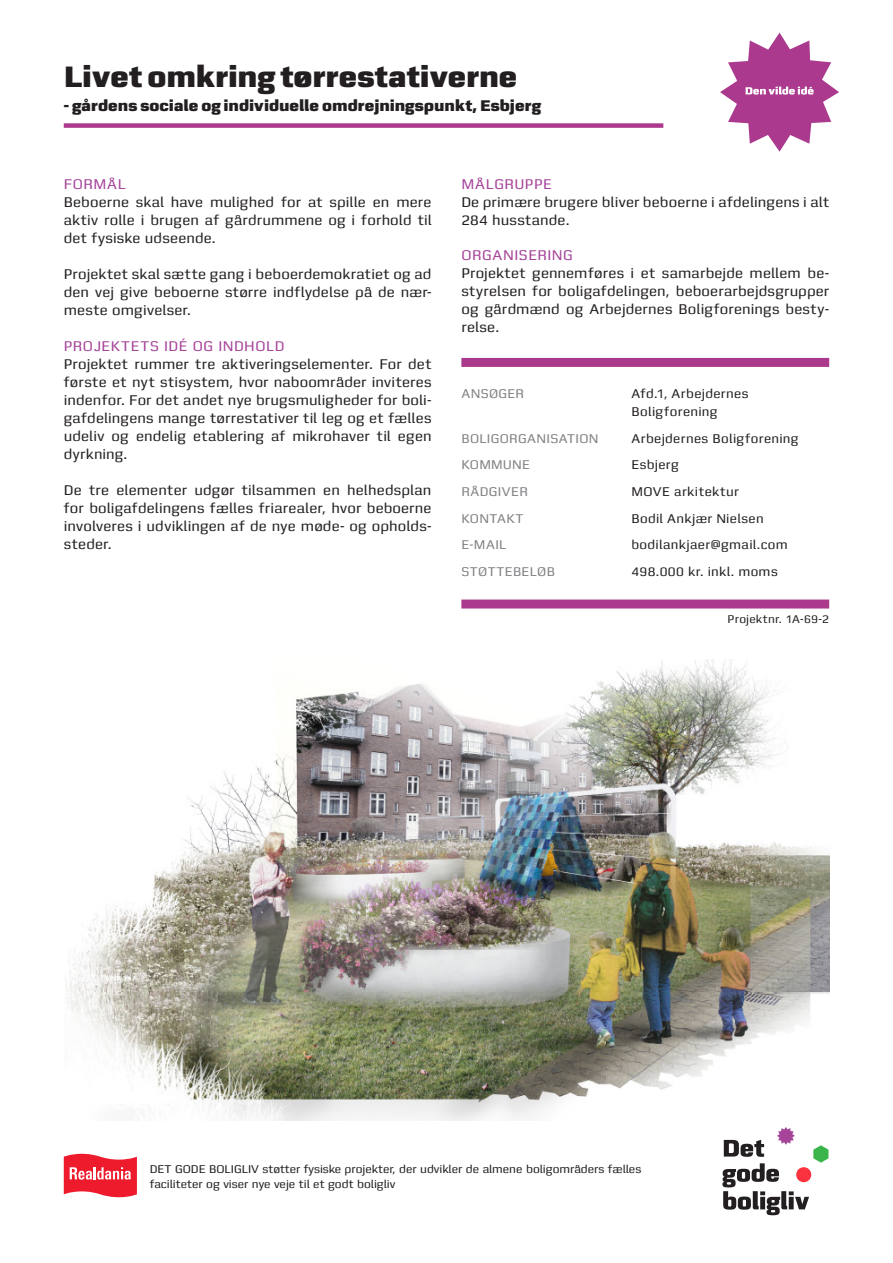
<style>
.page{position:relative;width:893px;height:1263px;background:#fff}
.page>*{position:absolute;margin:0;border:0;box-sizing:border-box;transform-origin:0 0}
.Titel{font:800 31.5px "Zetta Sans";color:#231f20}
.Titel-2{font:800 16.5px "Zetta Sans";color:#231f20}
.Brødtekst{font:15px/18px "Zetta Sans";letter-spacing:.01em;color:#231f20;text-align:justify}
.Brødtekst-2{font:15px "Zetta Sans";letter-spacing:.035em;color:#a54499}
.Titel-3{font:15px "Zetta Sans";letter-spacing:.045em;color:#a54499}
.Fakta{font:13.5px/18px "Zetta Sans";letter-spacing:.025em;color:#231f20}
.Fakta-2{font:13.5px "Zetta Sans";letter-spacing:.025em;color:#808285}
.Brødtekst-3{font:12px/14.4px "Zetta Sans";color:#231f20}
</style>
<div class="page">
<svg style="left:64px;top:1153px;width:73px;height:45px"></svg>
<svg style="left:722px;top:1127px;width:106px;height:88px"></svg>
<svg style="left:720px;top:33px;width:119px;height:119px"></svg>
<div style="left:461px;top:358px;width:368px;height:9px;background:#ab3a8d"></div>
<div style="left:461px;top:599px;width:368px;height:9px;background:#ab3a8d"></div>
<div style="left:64px;top:123px;width:599px;height:5px;background:#ab3a8d"></div>
<img style="left:66px;top:659px;width:763px;height:461px">
<p class="Titel" style="left:64px;top:59px;width:455px">Livet omkring tørrestativerne</p>
<p class="Titel-2" style="left:64px;top:96px;width:479px">- gårdens sociale og individuelle omdrejningspunkt, Esbjerg</p>
<p class="Titel-3" style="left:64px;top:176px;width:63px">FORMÅL</p>
<p class="Brødtekst" style="left:64px;top:193px;width:369px">Beboerne skal have mulighed for at spille en mere aktiv rolle i brugen af gårdrummene og i forhold til det fysiske udseende.</p>
<p class="Brødtekst" style="left:64px;top:265px;width:369px">Projektet skal sætte gang i beboerdemokratiet og ad den vej give beboerne større indflydelse på de nær&shy;meste omgivelser.</p>
<p class="Brødtekst-2" style="left:64px;top:338px;width:222px">PROJEKTETS IDÉ OG INDHOLD</p>
<p class="Brødtekst" style="left:64px;top:355px;width:369px">Projektet rummer tre aktiveringselementer. For det første et nyt stisystem, hvor naboområder inviteres indenfor. For det andet nye brugsmuligheder for boli&shy;gafdelingens mange tørrestativer til leg og et fælles udeliv og endelig etablering af mikrohaver til egen dyrkning.</p>
<p class="Brødtekst" style="left:64px;top:481px;width:369px">De tre elementer udgør tilsammen en helhedsplan for boligafdelingens fælles friarealer, hvor beboerne involveres i udviklingen af de nye møde- og opholds&shy;steder.</p>
<p class="Brødtekst-2" style="left:461px;top:176px;width:92px">MÅLGRUPPE</p>
<p class="Brødtekst" style="left:461px;top:193px;width:369px">De primære brugere bliver beboerne i afdelingens i alt<br>284 husstande.</p>
<p class="Brødtekst-2" style="left:461px;top:247px;width:113px">ORGANISERING</p>
<p class="Brødtekst" style="left:461px;top:264px;width:369px">Projektet gennemføres i et samarbejde mellem be&shy;styrelsen for boligafdelingen, beboerarbejdsgrupper og gårdmænd og Arbejdernes Boligforenings besty&shy;relse.</p>
<p class="Fakta-2" style="left:461px;top:387px;width:64px">ANSØGER</p>
<p class="Fakta" style="left:631px;top:385px;width:118px">Afd.1, Arbejdernes<br>Boligforening</p>
<p class="Fakta-2" style="left:461px;top:432px;width:139px">BOLIGORGANISATION</p>
<p class="Fakta" style="left:631px;top:430px;width:169px">Arbejdernes Boligforening</p>
<p class="Fakta-2" style="left:461px;top:458px;width:70px">KOMMUNE</p>
<p class="Fakta" style="left:631px;top:456px;width:49px">Esbjerg</p>
<p class="Fakta-2" style="left:461px;top:485px;width:68px">RÅDGIVER</p>
<p class="Fakta" style="left:631px;top:483px;width:109px">MOVE arkitektur</p>
<p class="Fakta-2" style="left:461px;top:511px;width:63px">KONTAKT</p>
<p class="Fakta" style="left:631px;top:509px;width:134px">Bodil Ankjær Nielsen</p>
<p class="Fakta-2" style="left:461px;top:538px;width:46px">E-MAIL</p>
<p class="Fakta" style="left:631px;top:536px;width:158px">bodilankjaer@gmail.com</p>
<p class="Fakta-2" style="left:461px;top:564px;width:95px">STØTTEBELØB</p>
<p class="Fakta" style="left:631px;top:562px;width:148px">498.000 kr. inkl. moms</p>
<p class="Brødtekst-3" style="left:728px;top:612px;width:103px">Projektnr. 1A-69-2</p>
<p class="Brødtekst-3" style="left:150px;top:1162px;width:493px">DET GODE BOLIGLIV støtter fysiske projekter, der udvikler de almene boligområders fælles faciliteter og viser nye veje til et godt boligliv</p>
</div>
